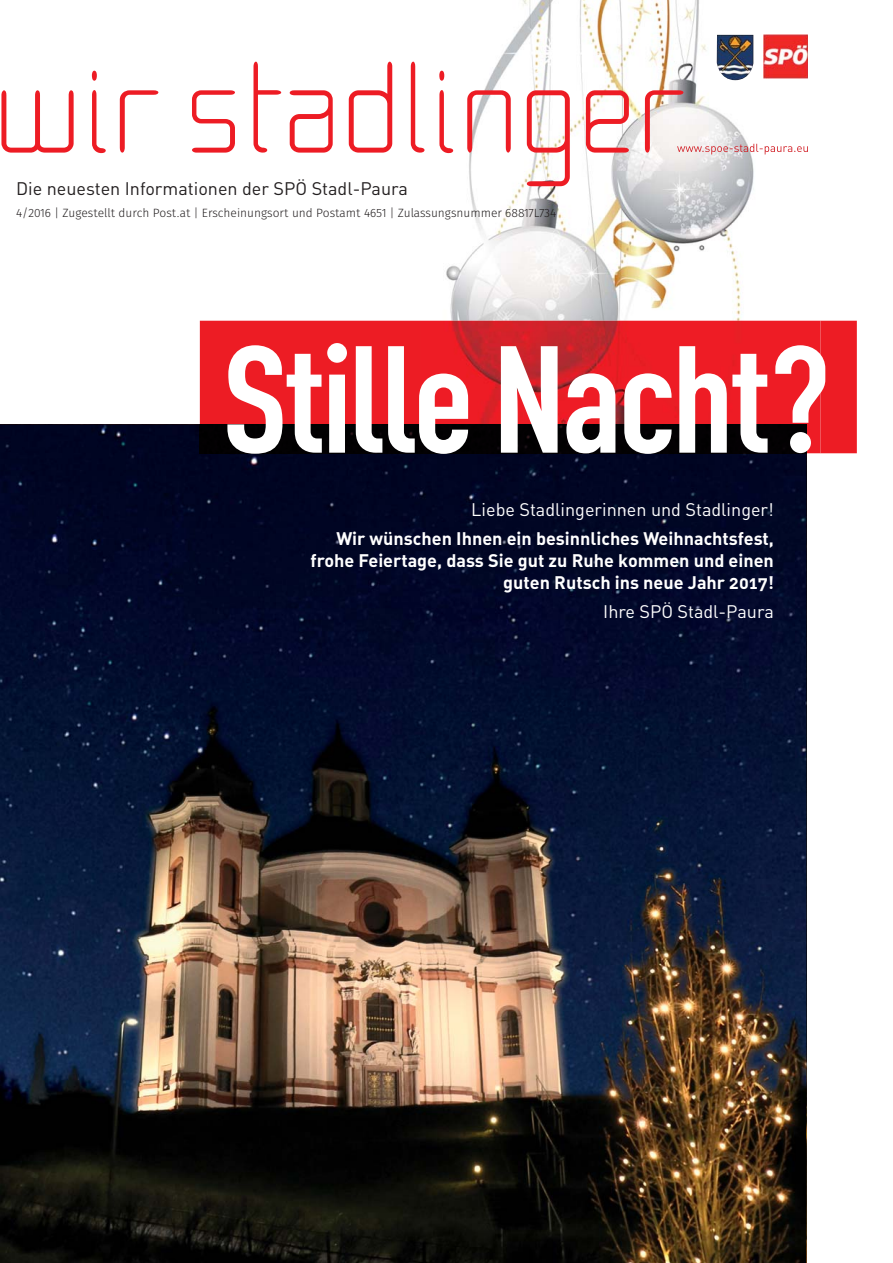
<style>
.page{position:relative;width:893px;height:1263px;background:#fff}
.page>*{position:absolute;margin:0;border:0;box-sizing:border-box;transform-origin:0 0}
.t1{font:700 149.55px "CADIN Condensed";letter-spacing:-.03em;color:#fff}
.t2{font:700 18px/21.6px "CADIN Caps";color:#fff;text-align:right}
.t3{font:18px "CADIN Caps";color:#fff}
.t4{font:18px "CADIN Caps";color:#231f20}
.t5{font:12px "Fira Sans OT Light";color:#231f20}
</style>
<div class="page">
<img style="left:421px;top:0;width:399px;height:894px">
<img style="left:0;top:425px;width:806px;height:838px">
<svg style="left:1px;top:62px;width:682px;height:124px"></svg>
<img style="left:764px;top:34px;width:44px;height:45px">
<img style="left:717px;top:35px;width:36px;height:45px">
<svg style="left:677px;top:144px;width:131px;height:10px"></svg>
<div style="left:200px;top:321px;width:657px;height:132px;background:#ed1c24"></div>
<img style="left:421px;top:321px;width:399px;height:132px">
<div style="left:200px;top:425px;width:606px;height:28px;background:#020102"></div>
<p class="t4" style="left:16px;top:182px;width:393px">Die neuesten Informationen der SPÖ Stadl-Paura</p>
<p class="t5" style="left:16px;top:207px;width:541px">4/2016 | Zugestellt durch Post.at | Erscheinungsort und Postamt 4651 | Zulassungsnummer 68817L734</p>
<h1 class="t1" style="left:222px;top:346px;width:610px">Stille Nacht?</h1>
<p class="t3" style="left:471px;top:503px;width:304px">Liebe Stadlingerinnen und Stadlinger!</p>
<p class="t2" style="left:311px;top:530px;width:465px">Wir wünschen Ihnen ein besinnliches Weihnachtsfest, frohe Feiertage, dass Sie gut zu Ruhe kommen und einen guten Rutsch ins neue Jahr 2017!</p>
<p class="t3" style="left:603px;top:605px;width:172px">Ihre SPÖ Stadl-Paura</p>
</div>
